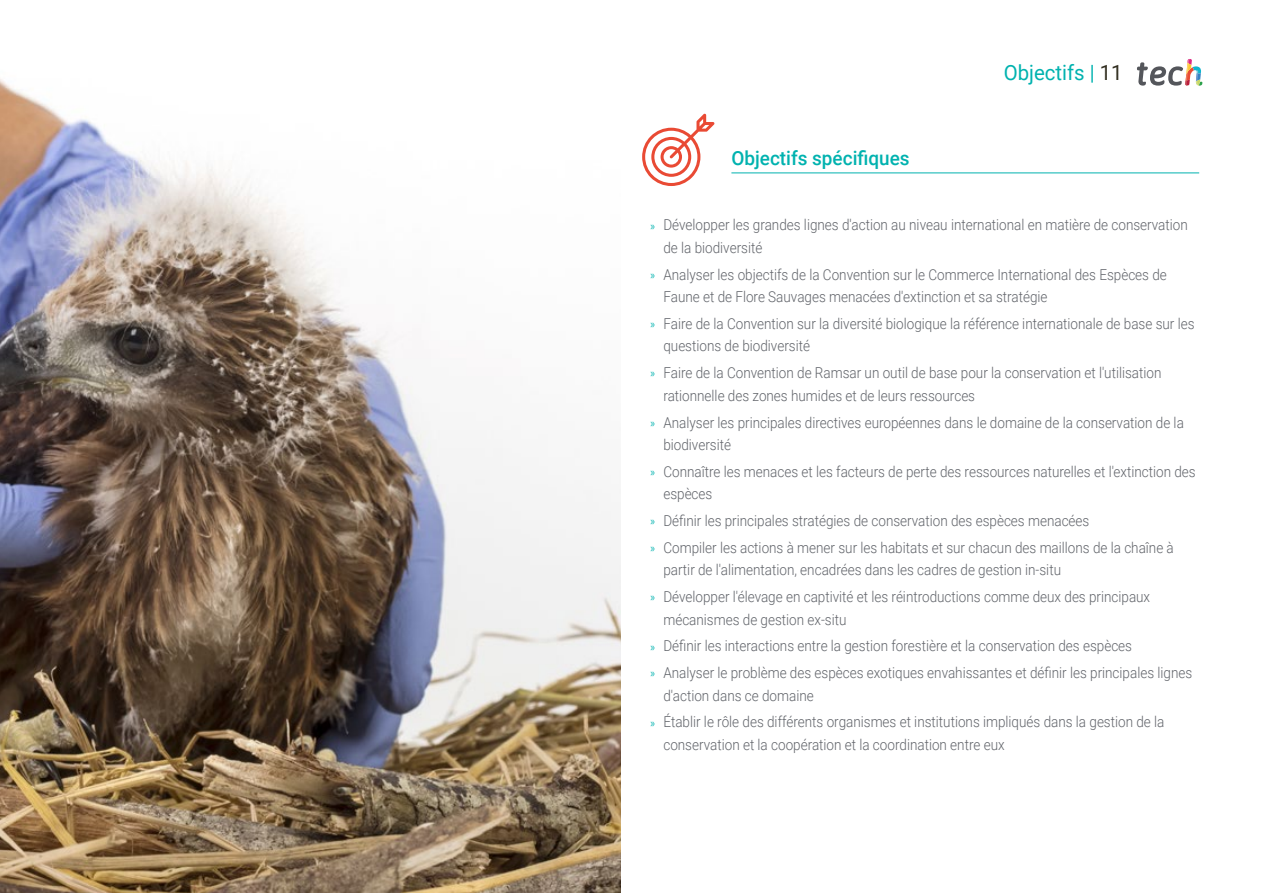
<style>
.page{position:relative;width:1263px;height:893px;background:#fff}
.page>*{position:absolute;margin:0;border:0;box-sizing:border-box;transform-origin:0 0}
.t1{font:21px "Roboto";color:#00b2af}
.t2{font:500 19.5px "Roboto";color:#00b2af}
.t3{font:300 15px/22.5px "Roboto";color:#61646a;scale:.9 1}
.s1{color:#312e20}
.s2{font-family:"Myriad Pro";font-weight:400;font-size:12px;color:#00b2af}
</style>
<div class="page">
<img style="left:0;top:79px;width:621px;height:814px">
<svg style="left:1137px;top:59px;width:65px;height:27px"></svg>
<hr style="left:731px;top:173px;width:468px;height:1px;background:#00b2af">
<svg style="left:642px;top:114px;width:72px;height:72px"></svg>
<h2 class="t2" style="left:731px;top:144px;width:180px">Objectifs spécifiques</h2>
<h1 class="t1" style="left:1004px;top:57px;width:120px">Objectifs | <span class="s1">11</span></h1>
<p class="t3" style="left:663px;top:213px;width:584px;text-indent:-13px"><span class="s2">»</span> Développer les grandes lignes d'action au niveau international en matière de conservation de la biodiversité</p>
<p class="t3" style="left:663px;top:263px;width:561px;text-indent:-13px"><span class="s2">»</span> Analyser les objectifs de la Convention sur le Commerce International des Espèces de<br>Faune et de Flore Sauvages menacées d'extinction et sa stratégie</p>
<p class="t3" style="left:663px;top:312px;width:592px;text-indent:-13px"><span class="s2">»</span> Faire de la Convention sur la diversité biologique la référence internationale de base sur les questions de biodiversité</p>
<p class="t3" style="left:663px;top:361px;width:555px;text-indent:-13px"><span class="s2">»</span> Faire de la Convention de Ramsar un outil de base pour la conservation et l'utilisation rationnelle des zones humides et de leurs ressources</p>
<p class="t3" style="left:663px;top:410px;width:580px;text-indent:-13px"><span class="s2">»</span> Analyser les principales directives européennes dans le domaine de la conservation de la biodiversité</p>
<p class="t3" style="left:663px;top:460px;width:593px;text-indent:-13px"><span class="s2">»</span> Connaître les menaces et les facteurs de perte des ressources naturelles et l'extinction des espèces</p>
<p class="t3" style="left:651px;top:507px;width:583px;line-height:26.7px"><span class="s2">»</span> Définir les principales stratégies de conservation des espèces menacées<br><span class="s2">»</span> Compiler les actions à mener sur les habitats et sur chacun des maillons de la chaîne à</p>
<p class="t3" style="left:651px;top:556px;width:557px;line-height:26.7px;text-indent:13px">partir de l'alimentation, encadrées dans les cadres de gestion in-situ<br><span class="s2">»</span> Développer l'élevage en captivité et les réintroductions comme deux des principaux</p>
<p class="t3" style="left:651px;top:605px;width:603px;line-height:26.7px;text-indent:13px">mécanismes de gestion ex-situ<br><span class="s2">»</span> Définir les interactions entre la gestion forestière et la conservation des espèces<br><span class="s2">»</span> Analyser le problème des espèces exotiques envahissantes et définir les principales lignes</p>
<p class="t3" style="left:651px;top:681px;width:572px;line-height:26.7px;text-indent:13px">d'action dans ce domaine<br><span class="s2">»</span> Établir le rôle des différents organismes et institutions impliqués dans la gestion de la</p>
<p class="t3" style="left:663px;top:733px;width:381px">conservation et la coopération et la coordination entre eux</p>
</div>
